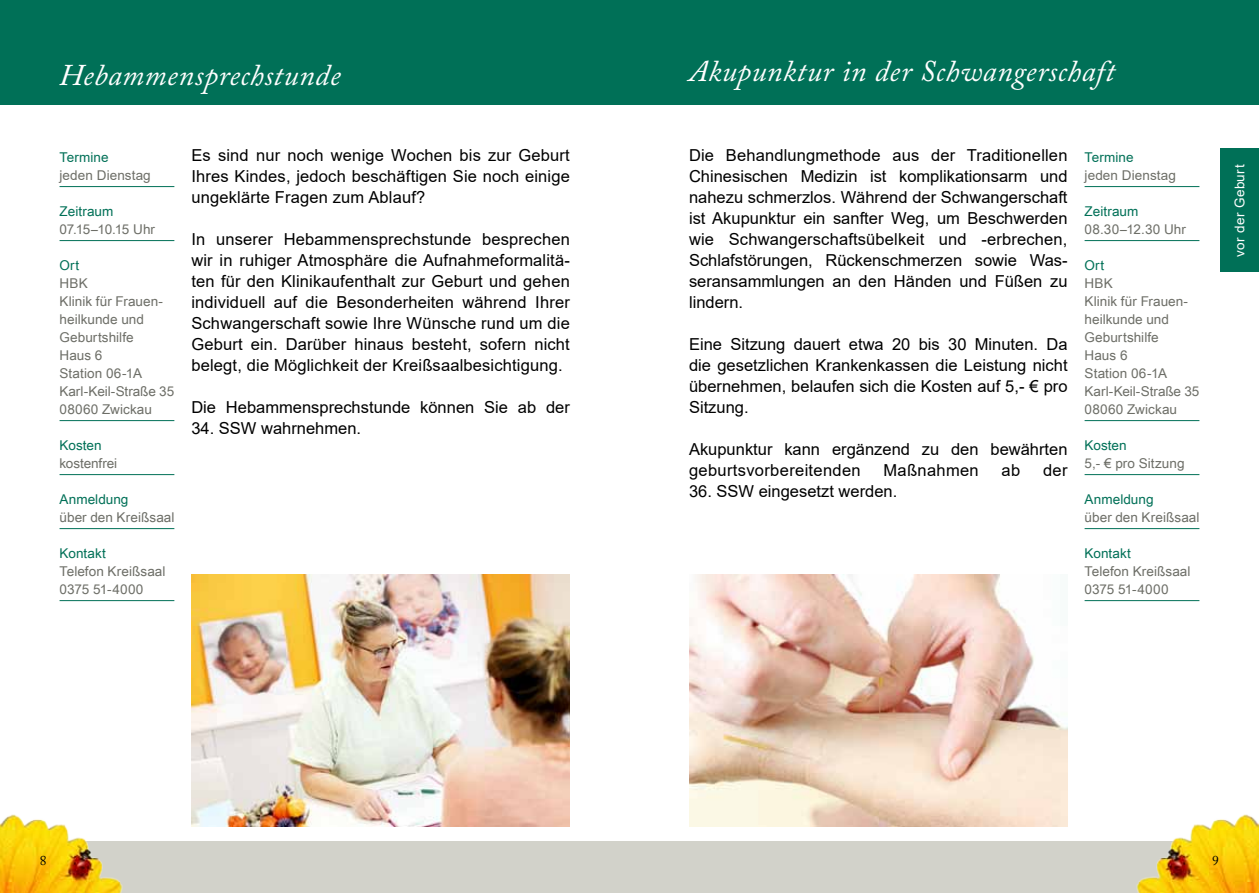
<style>
.page{position:relative;width:1259px;height:893px;background:#fff}
.page>*{position:absolute;margin:0;border:0;box-sizing:border-box;transform-origin:0 0}
.t1{font:italic 30px "Adobe Caslon Pro";letter-spacing:.02em;color:#fff}
.t2{font:16.5px/21px "Arial";color:#000;text-align:justify}
.t3{font:16.5px "Arial";letter-spacing:.02em;color:#000}
.t4{font:13.5px/18px "Arial Unicode MS";letter-spacing:.005em;color:#6d6e67}
.t5{font:13.5px "Arial Unicode MS";letter-spacing:.005em;color:#007057}
.t6{font:13.5px "Arial";letter-spacing:.005em;color:#6d6e67}
.t7{font:13.5px "Arial";letter-spacing:.005em;color:#007057}
.t8{font:13.5px "Arial Unicode MS";letter-spacing:-.015em;color:#6d6e67}
.t9{font:13.5px "Arial";letter-spacing:.025em;color:#fff}
.t10{font:13.5px "Adobe Caslon Pro";color:#000}
</style>
<div class="page">
<div style="left:1220px;top:149px;width:39px;height:123px;background:#007057"></div>
<hr style="left:60px;top:186px;width:114px;height:1px;background:#007057">
<hr style="left:60px;top:240px;width:114px;height:1px;background:#007057">
<hr style="left:60px;top:420px;width:114px;height:1px;background:#007057">
<hr style="left:60px;top:474px;width:114px;height:1px;background:#007057">
<hr style="left:60px;top:528px;width:114px;height:1px;background:#007057">
<hr style="left:60px;top:600px;width:114px;height:1px;background:#007057">
<div style="left:0;top:0;width:646px;height:104px;background:#007057"></div>
<div style="left:60px;top:842px;width:582px;height:51px;background:#d2d2ca"></div>
<img style="left:0;top:814px;width:153px;height:79px">
<hr style="left:1084px;top:186px;width:115px;height:1px;background:#007057">
<hr style="left:1084px;top:240px;width:115px;height:1px;background:#007057">
<hr style="left:1084px;top:420px;width:115px;height:1px;background:#007057">
<hr style="left:1084px;top:474px;width:115px;height:1px;background:#007057">
<hr style="left:1084px;top:528px;width:115px;height:1px;background:#007057">
<hr style="left:1084px;top:600px;width:115px;height:1px;background:#007057">
<img style="left:689px;top:574px;width:378px;height:252px">
<img style="left:191px;top:574px;width:379px;height:252px">
<div style="left:617px;top:0;width:642px;height:104px;background:#007057"></div>
<div style="left:617px;top:842px;width:582px;height:51px;background:#d2d2ca"></div>
<img style="left:1106px;top:814px;width:153px;height:79px">
<h1 class="t1" style="left:60px;top:57px;width:282px">Hebammensprechstunde</h1>
<p class="t7" style="left:60px;top:148px;width:51px">Termine</p>
<p class="t6" style="left:60px;top:166px;width:93px">jeden Dienstag</p>
<p class="t5" style="left:60px;top:201px;width:55px">Zeitraum</p>
<p class="t8" style="left:60px;top:219px;width:97px">07.15–10.15 Uhr</p>
<p class="t5" style="left:60px;top:255px;width:21px">Ort</p>
<p class="t4" style="left:60px;top:274px;width:116px">HBK<br>Klinik für Frauen&shy;heilkunde und<br>Geburtshilfe<br>Haus 6<br>Station 06-1A<br>Karl-Keil-Straße 35<br>08060 Zwickau</p>
<p class="t5" style="left:60px;top:435px;width:44px">Kosten</p>
<p class="t4" style="left:60px;top:454px;width:59px">kostenfrei</p>
<p class="t5" style="left:60px;top:489px;width:70px">Anmeldung</p>
<p class="t4" style="left:60px;top:508px;width:116px">über den Kreißsaal</p>
<p class="t5" style="left:60px;top:543px;width:48px">Kontakt</p>
<p class="t4" style="left:60px;top:562px;width:107px">Telefon Kreißsaal<br>0375 51-4000</p>
<p class="t2" style="left:191px;top:144px;width:380px">Es sind nur noch wenige Wochen bis zur Geburt Ihres Kindes, jedoch beschäftigen Sie noch einige ungeklärte Fragen zum Ablauf?</p>
<p class="t2" style="left:191px;top:228px;width:380px">In unserer Hebammensprechstunde besprechen wir in ruhiger Atmosphäre die Aufnahmeformalitä&shy;ten für den Klinikaufenthalt zur Geburt und gehen individuell auf die Besonderheiten während Ihrer Schwangerschaft sowie Ihre Wünsche rund um die Geburt ein. Darüber hinaus besteht, sofern nicht belegt, die Möglichkeit der Kreißsaalbesichtigung.</p>
<p class="t2" style="left:191px;top:396px;width:380px">Die Hebammensprechstunde können Sie ab der</p>
<p class="t2" style="left:191px;top:417px;width:171px">34. SSW wahrnehmen.</p>
<p class="t10" style="left:40px;top:852px;width:8px">8</p>
<h1 class="t1" style="left:689px;top:53px;width:427px">Akupunktur in der Schwangerschaft</h1>
<p class="t2" style="left:689px;top:144px;width:380px">Die Behandlungmethode aus der Traditionellen Chinesischen Medizin ist komplikationsarm und nahezu schmerzlos. Während der Schwangerschaft ist Akupunktur ein sanfter Weg, um Beschwerden wie Schwangerschaftsübelkeit und -erbrechen, Schlafstörungen, Rückenschmerzen sowie Was&shy;seransammlungen an den Händen und Füßen zu lindern.</p>
<p class="t2" style="left:689px;top:333px;width:380px">Eine Sitzung dauert etwa 20 bis 30 Minuten. Da die gesetzlichen Krankenkassen die Leistung nicht übernehmen, belaufen sich die Kosten auf 5,- € pro Sitzung.</p>
<p class="t2" style="left:689px;top:438px;width:380px">Akupunktur kann ergänzend zu den bewährten geburtsvorbereitenden</p>
<p class="t3" style="left:883px;top:459px;width:97px">Maßnahmen</p>
<p class="t2" style="left:1001px;top:459px;width:20px">ab</p>
<p class="t2" style="left:1043px;top:459px;width:26px">der</p>
<p class="t2" style="left:689px;top:480px;width:210px">36. SSW eingesetzt werden.</p>
<p class="t7" style="left:1084px;top:148px;width:51px">Termine</p>
<p class="t6" style="left:1084px;top:166px;width:93px">jeden Dienstag</p>
<p class="t5" style="left:1084px;top:201px;width:55px">Zeitraum</p>
<p class="t4" style="left:1084px;top:220px;width:103px">08.30–12.30 Uhr</p>
<p class="t5" style="left:1084px;top:255px;width:21px">Ort</p>
<p class="t4" style="left:1084px;top:274px;width:116px">HBK<br>Klinik für Frauen&shy;heilkunde und<br>Geburtshilfe<br>Haus 6<br>Station 06-1A<br>Karl-Keil-Straße 35<br>08060 Zwickau</p>
<p class="t5" style="left:1084px;top:435px;width:44px">Kosten</p>
<p class="t4" style="left:1084px;top:454px;width:101px">5,- € pro Sitzung</p>
<p class="t5" style="left:1084px;top:489px;width:70px">Anmeldung</p>
<p class="t4" style="left:1084px;top:508px;width:116px">über den Kreißsaal</p>
<p class="t5" style="left:1084px;top:543px;width:48px">Kontakt</p>
<p class="t4" style="left:1084px;top:562px;width:107px">Telefon Kreißsaal<br>0375 51-4000</p>
<p class="t9" style="left:1230px;top:256px;width:93px;rotate:-90deg">vor der Geburt</p>
<p class="t10" style="left:1212px;top:852px;width:8px">9</p>
</div>
